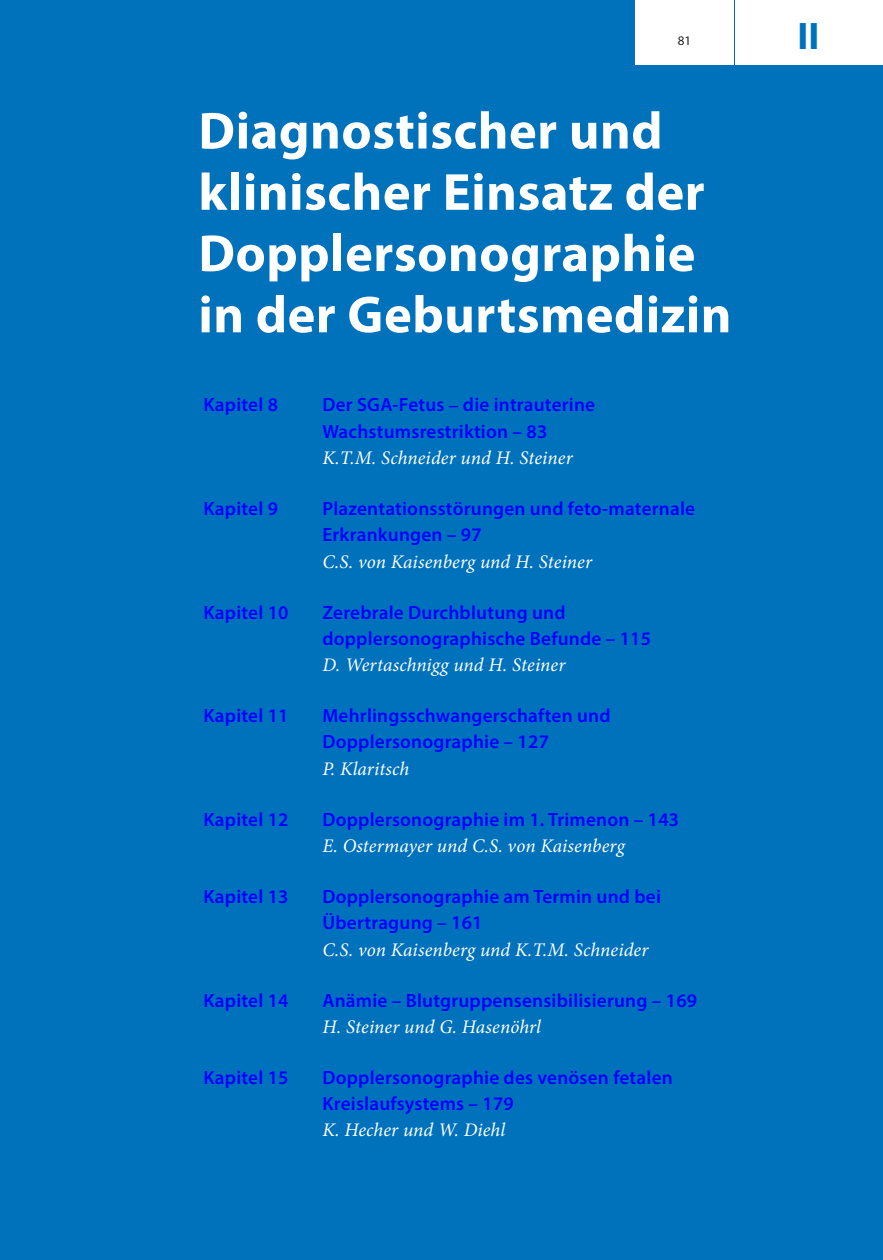
<style>
.page{position:relative;width:883px;height:1260px;background:#0072bc}
.page>*{position:absolute;margin:0;border:0;box-sizing:border-box;transform-origin:0 0}
.t1{font:700 52.5px/61.2px "Myriad Pro";letter-spacing:.01em;color:#fff}
.t2{font:700 38.5px "Myriad Pro";color:#0072bc}
.t3{font:600 19.25px/26.2px "Myriad Pro";letter-spacing:.01em;color:#00f}
.t4{font:italic 19.25px "Minion Pro";letter-spacing:.005em;color:#fff}
.t5{font:13.12px "Myriad Pro";color:#231f20}
.s1{font-family:"STIX General";font-weight:400}
</style>
<div class="page">
<div style="left:735px;top:0;width:148px;height:64px;background:#fff"></div>
<div style="left:635px;top:0;width:98px;height:64px;background:#fff"></div>
<p class="t5" style="left:678px;top:32px;width:15px">81</p>
<h1 class="t1" style="left:198px;top:98px;width:535px">Diagnostischer und klinischer Einsatz der<br>Dopplersonographie in der Geburtsmedizin</h1>
<p class="t3" style="left:203px;top:391px;width:76px">Kapitel 8</p>
<p class="t3" style="left:322px;top:391px;width:274px">Der SGA-Fetus <span class="s1">‒</span> die intrauterine<br>Wachstumsrestriktion – 83</p>
<p class="t4" style="left:322px;top:445px;width:252px">K.T.M. Schneider und H. Steiner</p>
<p class="t3" style="left:203px;top:495px;width:76px">Kapitel 9</p>
<p class="t3" style="left:322px;top:495px;width:374px">Plazentationsstörungen und feto-maternale<br>Erkrankungen – 97</p>
<p class="t4" style="left:322px;top:548px;width:271px">C.S. von Kaisenberg und H. Steiner</p>
<p class="t3" style="left:203px;top:599px;width:87px">Kapitel 10</p>
<p class="t3" style="left:322px;top:599px;width:330px">Zerebrale Durchblutung und dopplersonographische Befunde – 115</p>
<p class="t4" style="left:322px;top:652px;width:245px">D. Wertaschnigg und H. Steiner</p>
<p class="t3" style="left:203px;top:702px;width:87px">Kapitel 11</p>
<p class="t3" style="left:322px;top:702px;width:290px">Mehrlingsschwangerschaften und<br>Dopplersonographie – 127</p>
<p class="t4" style="left:322px;top:755px;width:89px">P. Klaritsch</p>
<p class="t3" style="left:203px;top:806px;width:87px">Kapitel 12</p>
<p class="t3" style="left:322px;top:806px;width:358px">Dopplersonographie im 1. Trimenon – 143</p>
<p class="t4" style="left:322px;top:833px;width:304px">E. Ostermayer und C.S. von Kaisenberg</p>
<p class="t3" style="left:203px;top:883px;width:87px">Kapitel 13</p>
<p class="t3" style="left:322px;top:883px;width:340px">Dopplersonographie am Termin und bei<br>Übertragung – 161</p>
<p class="t4" style="left:322px;top:936px;width:328px">C.S. von Kaisenberg und K.T.M. Schneider</p>
<p class="t3" style="left:203px;top:987px;width:87px">Kapitel 14</p>
<p class="t3" style="left:322px;top:987px;width:376px">Anämie – Blutgruppensensibilisierung – 169</p>
<p class="t4" style="left:322px;top:1014px;width:220px">H. Steiner und G. Hasenöhrl</p>
<p class="t3" style="left:203px;top:1064px;width:87px">Kapitel 15</p>
<p class="t3" style="left:322px;top:1064px;width:352px">Dopplersonographie des venösen fetalen<br>Kreislaufsystems – 179</p>
<p class="t4" style="left:322px;top:1117px;width:184px">K. Hecher und W. Diehl</p>
<h2 class="t2" style="left:798px;top:11px;width:23px">II</h2>
</div>
